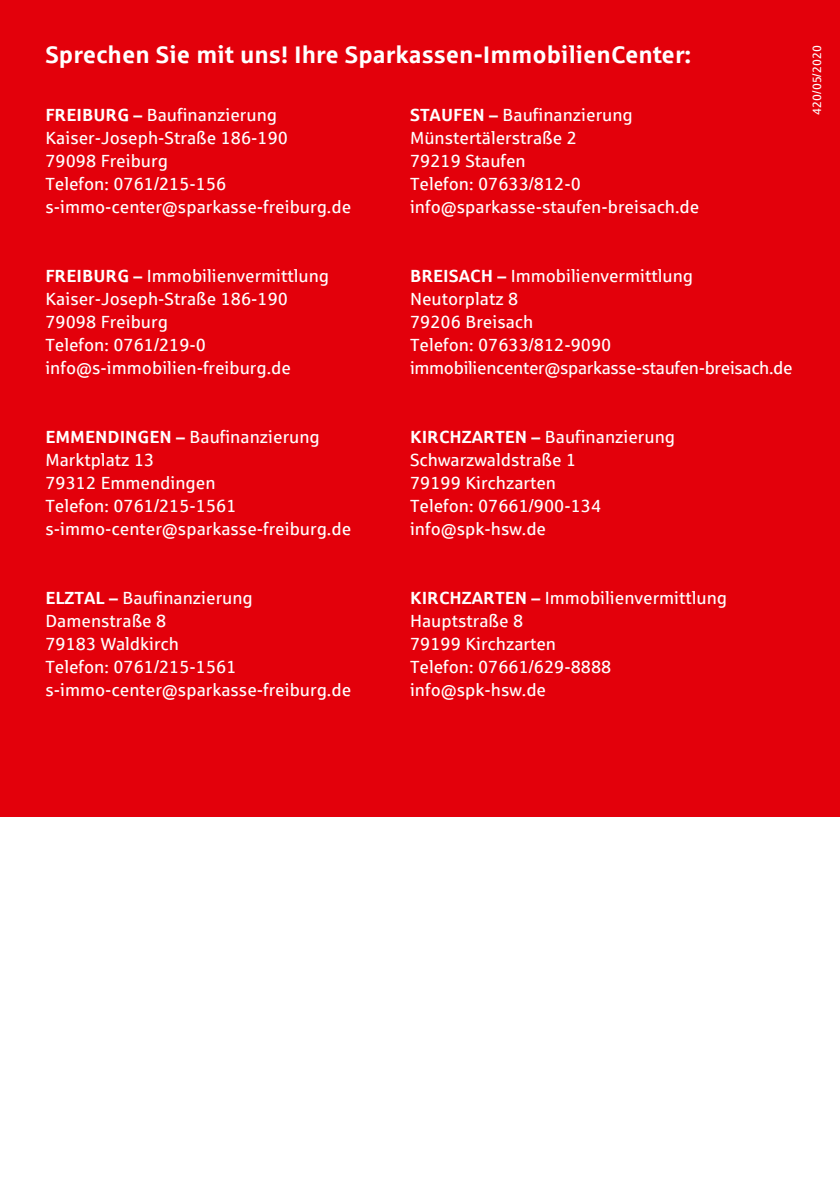
<style>
.page{position:relative;width:840px;height:1191px;background:#fff}
.page>*{position:absolute;margin:0;border:0;box-sizing:border-box;transform-origin:0 0}
.t1{font:700 24px "Sparkasse Rg";color:#fff}
.t2{font:17.6px/23px "Sparkasse Rg";color:#fff}
.t3{font:12px "Sparkasse Rg";color:#fff}
.s1{font-weight:700}
</style>
<div class="page">
<div style="left:0;top:0;width:839px;height:816px;background:#e3000b"></div>
<h1 class="t1" style="left:45px;top:40px;width:647px">Sprechen Sie mit uns! Ihre Sparkassen-ImmobilienCenter:</h1>
<p class="t2" style="left:45px;top:103px;width:307px"><span class="s1">FREIBURG –</span> Baufinanzierung<br>Kaiser-Joseph-Straße 186-190<br>79098 Freiburg<br>Telefon: 0761/215-156 s-immo-center@sparkasse-freiburg.de</p>
<p class="t2" style="left:410px;top:103px;width:290px"><span class="s1">STAUFEN –</span> Baufinanzierung<br>Münstertälerstraße 2<br>79219 Staufen<br>Telefon: 07633/812-0 info@sparkasse-staufen-breisach.de</p>
<p class="t3" style="left:809px;top:115px;width:71px;rotate:-90deg">420/05/2020</p>
<p class="t2" style="left:45px;top:264px;width:285px"><span class="s1">FREIBURG –</span> Immobilienvermittlung<br>Kaiser-Joseph-Straße 186-190<br>79098 Freiburg<br>Telefon: 0761/219-0 info@s-immobilien-freiburg.de</p>
<p class="t2" style="left:45px;top:425px;width:307px"><span class="s1">EMMENDINGEN –</span> Baufinanzierung<br>Marktplatz 13<br>79312 Emmendingen<br>Telefon: 0761/215-1561 s-immo-center@sparkasse-freiburg.de</p>
<p class="t2" style="left:45px;top:586px;width:307px"><span class="s1">ELZTAL –</span> Baufinanzierung<br>Damenstraße 8<br>79183 Waldkirch<br>Telefon: 0761/215-1561 s-immo-center@sparkasse-freiburg.de</p>
<p class="t2" style="left:410px;top:264px;width:384px"><span class="s1">BREISACH –</span> Immobilienvermittlung<br>Neutorplatz 8<br>79206 Breisach<br>Telefon: 07633/812-9090 immobiliencenter@sparkasse-staufen-breisach.de</p>
<p class="t2" style="left:410px;top:425px;width:266px"><span class="s1">KIRCHZARTEN –</span> Baufinanzierung<br>Schwarzwaldstraße 1<br>79199 Kirchzarten<br>Telefon: 07661/900-134 info@spk-hsw.de</p>
<p class="t2" style="left:410px;top:586px;width:318px"><span class="s1">KIRCHZARTEN –</span> Immobilienvermittlung<br>Hauptstraße 8<br>79199 Kirchzarten<br>Telefon: 07661/629-8888 info@spk-hsw.de</p>
</div>
